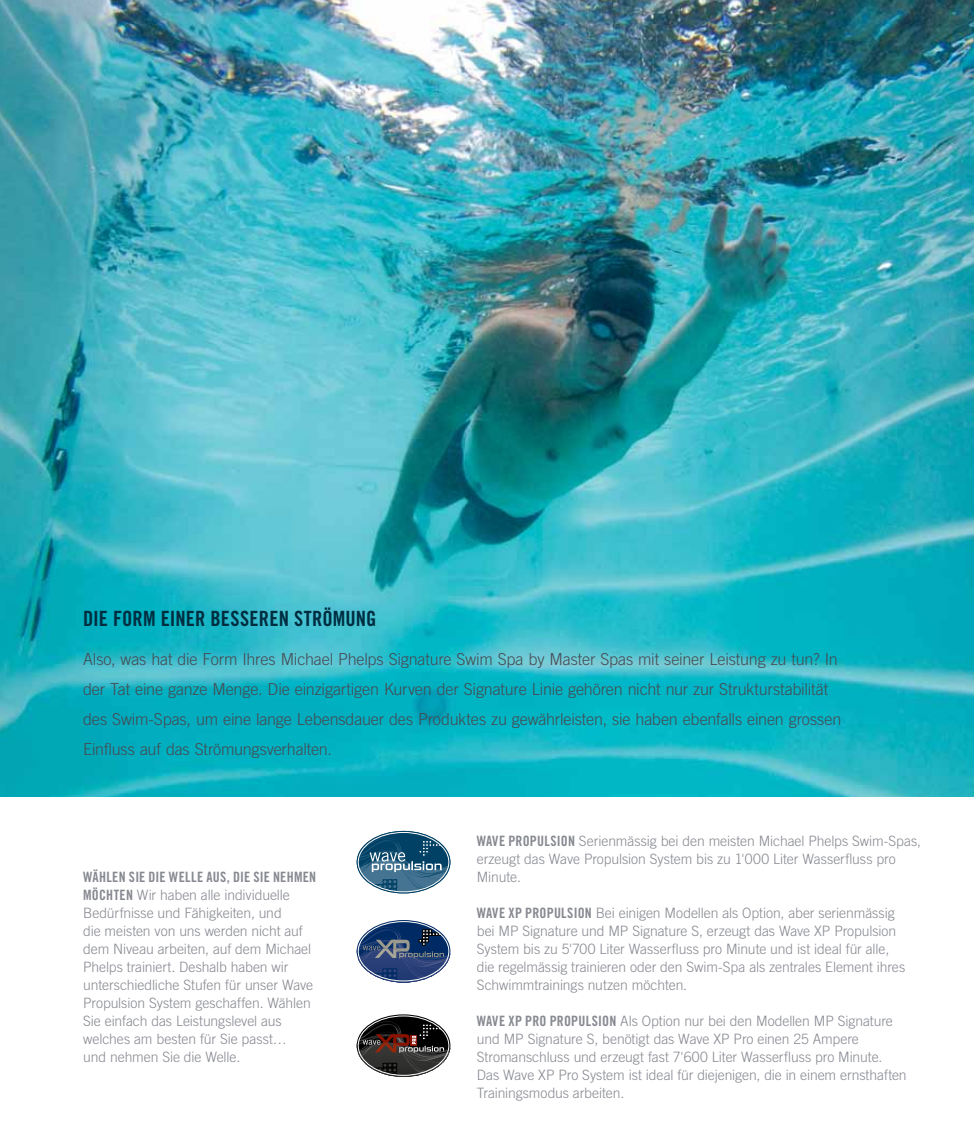
<style>
.page{position:relative;width:974px;height:1136px;background:#fff}
.page>*{position:absolute;margin:0;border:0;box-sizing:border-box;transform-origin:0 0}
.t1{font:21px "Trade Gothic Bold Cond Twenty";letter-spacing:.005em;color:#002e41}
.t2{font:300 16.5px/30px "Trade Gothic";letter-spacing:-.015em;color:#464a53}
.t3{font:300 14.25px/18px "Trade Gothic";letter-spacing:-.005em;color:#878991}
.t4{font:14.25px "Trade Gothic Bold Cond Twenty";letter-spacing:.02em;color:#878991}
.s1{font-family:"Trade Gothic Bold Cond Twenty";font-weight:400}
</style>
<div class="page">
<img style="left:0;top:0;width:974px;height:796px">
<svg style="left:357px;top:1014px;width:93px;height:62px"></svg>
<hr style="left:358px;top:1076px;width:92px;height:1px;background:#3a3a39">
<hr style="left:358px;top:1075px;width:92px;height:1px;background:#272726">
<svg style="left:357px;top:1020px;width:93px;height:55px;background:#554d4b"></svg>
<svg style="left:357px;top:919px;width:93px;height:63px"></svg>
<hr style="left:358px;top:980px;width:92px;height:2px;background:#1f3871">
<hr style="left:358px;top:982px;width:92px;height:1px;background:#1e3771">
<svg style="left:357px;top:925px;width:93px;height:56px;background:#4d638a"></svg>
<div style="left:358px;top:921px;width:91px;height:60px;border:1px solid #fff;border-radius:50%"></div>
<svg style="left:357px;top:830px;width:93px;height:63px"></svg>
<svg style="left:358px;top:836px;width:91px;height:55px"></svg>
<h1 class="t1" style="left:83px;top:606px;width:295px">DIE FORM EINER BESSEREN STRÖMUNG</h1>
<p class="t2" style="left:83px;top:644px;width:759px">Also, was hat die Form Ihres Michael Phelps Signature Swim Spa by Master Spas mit seiner Leistung zu tun? In der Tat eine ganze Menge. Die einzigartigen Kurven der Signature Linie gehören nicht nur zur Strukturstabilität des Swim-Spas, um eine lange Lebensdauer des Produktes zu gewährleisten, sie haben ebenfalls einen grossen Einfluss auf das Strömungsverhalten.</p>
<p class="t4" style="left:83px;top:867px;width:235px">WÄHLEN SIE DIE WELLE AUS, DIE SIE NEHMEN</p>
<p class="t3" style="left:83px;top:885px;width:231px"><span class="s1">MÖCHTEN</span> Wir haben alle individuelle Bedürfnisse und Fähigkeiten, und<br>die meisten von uns werden nicht auf dem Niveau arbeiten, auf dem Michael Phelps trainiert. Deshalb haben wir unterschiedliche Stufen für unser Wave Propulsion System geschaffen. Wählen Sie einfach das Leistungslevel aus welches am besten für Sie passt… und nehmen Sie die Welle.</p>
<p class="t3" style="left:477px;top:831px;width:446px"><span class="s1">WAVE PROPULSION</span> Serienmässig bei den meisten Michael Phelps Swim-Spas, erzeugt das Wave Propulsion System bis zu 1'000 Liter Wasserfluss pro<br>Minute.</p>
<p class="t3" style="left:477px;top:903px;width:430px"><span class="s1">WAVE XP PROPULSION</span> Bei einigen Modellen als Option, aber serienmässig bei MP Signature und MP Signature S, erzeugt das Wave XP Propulsion System bis zu 5'700 Liter Wasserfluss pro Minute und ist ideal für alle, die regelmässig trainieren oder den Swim-Spa als zentrales Element ihres Schwimmtrainings nutzen möchten.</p>
<p class="t3" style="left:477px;top:1011px;width:431px"><span class="s1">WAVE XP PRO PROPULSION</span> Als Option nur bei den Modellen MP Signature und MP Signature S, benötigt das Wave XP Pro einen 25 Ampere Stromanschluss und erzeugt fast 7'600 Liter Wasserfluss pro Minute.<br>Das Wave XP Pro System ist ideal für diejenigen, die in einem ernsthaften Trainingsmodus arbeiten.</p>
</div>
